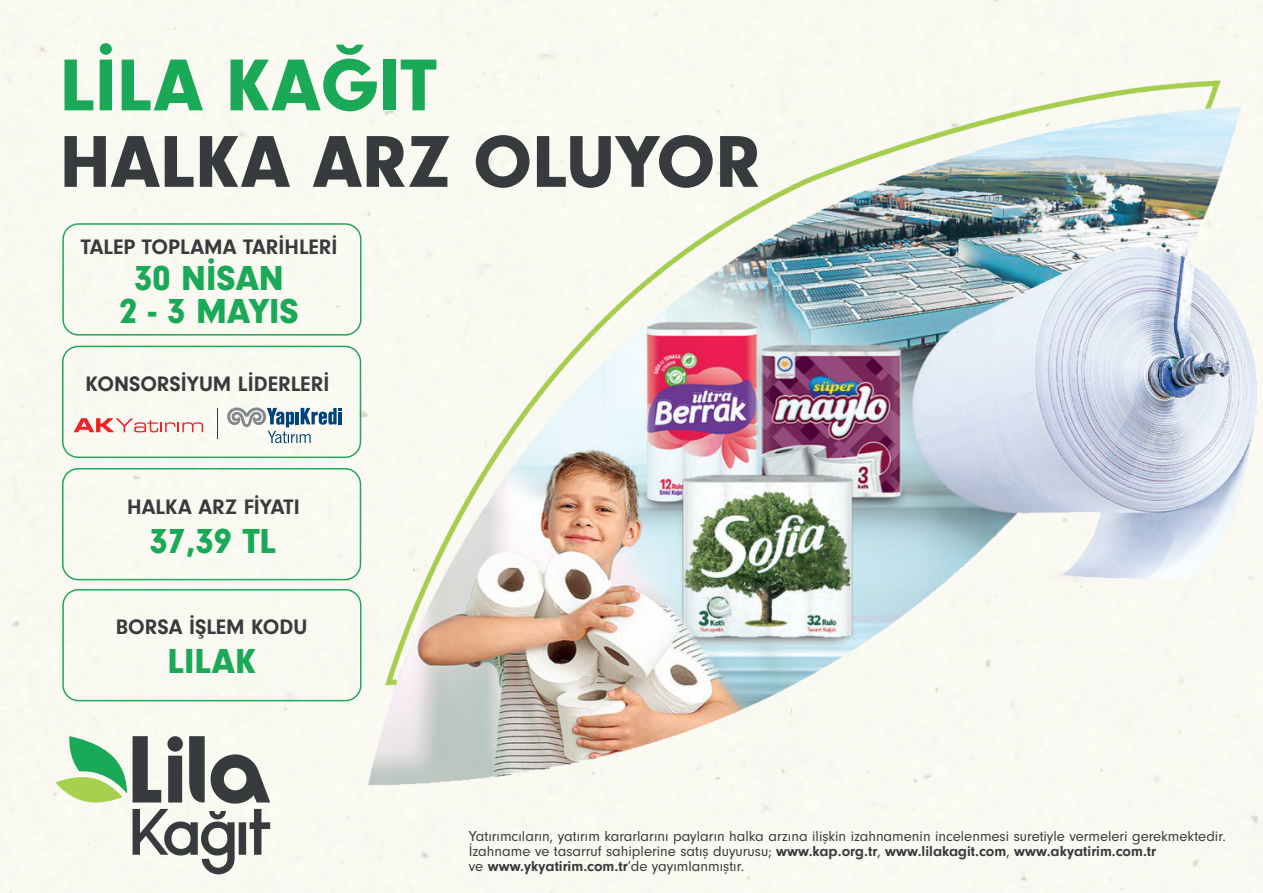
<style>
.page{position:relative;width:1263px;height:893px;background:#fffef6}
.page>*{position:absolute;margin:0;border:0;box-sizing:border-box;transform-origin:0 0}
.t1{font:900 76.05px "Neuzeit Gro";color:#373b3d}
.t2{font:900 76.05px "Neuzeit Gro";color:#1aa956}
.t3{font:900 36px/33px "Neuzeit Gro";color:#1aa956;text-align:center}
.t4{font:700 21.75px "Neuzeit Gro";color:#373b3d}
.t5{font:15px/15px "Neuzeit Gro";color:#373b3d}
.s1{font-weight:700}
</style>
<div class="page">
<svg style="left:133px;top:736px;width:137px;height:138px"></svg>
<svg style="left:56px;top:736px;width:71px;height:66px"></svg>
<div style="left:62px;top:223px;width:300px;height:113px;border:2px solid #22a757;border-radius:16px"></div>
<div style="left:62px;top:468px;width:299px;height:112px;border:2px solid #22a757;border-radius:16px"></div>
<div style="left:62px;top:589px;width:300px;height:112px;border:2px solid #22a757;border-radius:16px"></div>
<img style="left:321px;top:71px;width:942px;height:723px">
<div style="left:62px;top:346px;width:299px;height:112px;border:2px solid #22a757;border-radius:16px"></div>
<hr style="left:217px;top:408px;width:1px;height:30px;background:#373b3d">
<svg style="left:74px;top:418px;width:129px;height:14px"></svg>
<svg style="left:227px;top:407px;width:114px;height:36px"></svg>
<h1 class="t2" style="left:60px;top:42px;width:378px">LİLA KAĞIT</h1>
<h1 class="t1" style="left:60px;top:118px;width:702px">HALKA ARZ OLUYOR</h1>
<h3 class="t4" style="left:81px;top:235px;width:258px">TALEP TOPLAMA TARİHLERİ</h3>
<h2 class="t3" style="left:119px;top:262px;width:181px">30 NİSAN<br>2 - 3 MAYIS</h2>
<h3 class="t4" style="left:86px;top:372px;width:245px">KONSORSİYUM LİDERLERİ</h3>
<h3 class="t4" style="left:127px;top:495px;width:174px">HALKA ARZ FİYATI</h3>
<h2 class="t3" style="left:150px;top:525px;width:128px">37,39 TL</h2>
<h3 class="t4" style="left:116px;top:615px;width:193px">BORSA İŞLEM KODU</h3>
<h2 class="t3" style="left:167px;top:645px;width:90px">LILAK</h2>
<p class="t5" style="left:469px;top:829px;width:758px">Yatırımcıların, yatırım kararlarını payların halka arzına ilişkin izahnamenin incelenmesi suretiyle vermeleri gerekmektedir.<br>İzahname ve tasarruf sahiplerine satış duyurusu; <span class="s1">www.kap.org.tr</span>, <span class="s1">www.lilakagit.com</span>, <span class="s1">www.akyatirim.com.tr<br></span>ve <span class="s1">www.ykyatirim.com.tr</span>’de yayımlanmıştır.</p>
</div>
